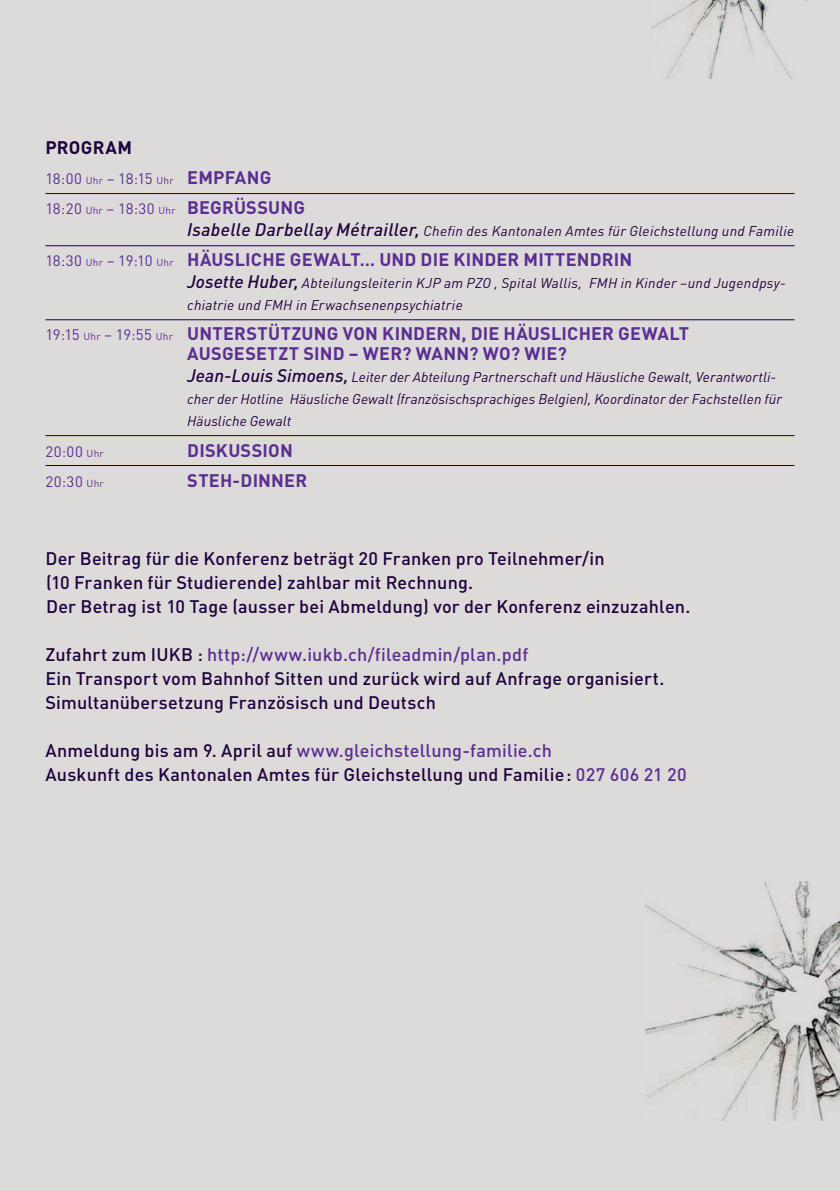
<style>
.page{position:relative;width:840px;height:1191px;background:#fff}
.page>*{position:absolute;margin:0;border:0;box-sizing:border-box;transform-origin:0 0}
.t1{font:500 18px/24px "DIN";letter-spacing:.01em;color:#1e003d}
.t2{font:700 18px/20px "DIN";letter-spacing:.01em;color:#5b2e91}
.t3{font:700 18px "DIN";color:#1e003d}
.t4{font:15px/30px "DIN";letter-spacing:-.015em;color:#5b2e91}
.t5{font:15px "DIN";letter-spacing:.035em;color:#5b2e91}
.t6{font:italic 14px/22px "DIN";letter-spacing:.01em;color:#1e003d}
.s1{font-size:10px}
.s2{font-weight:700;font-size:18px}
.s3{font-weight:500;font-size:18px}
.s4{font-weight:400;font-size:15px}
.s5{font-weight:400;font-size:10px}
.s6{color:#5b2e91}
</style>
<div class="page">
<div style="left:0;top:0;width:839px;height:1191px;background:#dddbda"></div>
<img style="left:651px;top:0;width:156px;height:79px">
<img style="left:645px;top:881px;width:194px;height:239px">
<hr style="left:45px;top:193px;width:749px;height:1px;background:#1e003d">
<hr style="left:45px;top:245px;width:749px;height:1px;background:#1e003d">
<hr style="left:45px;top:319px;width:749px;height:1px;background:#1e003d">
<hr style="left:45px;top:435px;width:749px;height:1px;background:#1e003d">
<hr style="left:45px;top:465px;width:749px;height:1px;background:#1e003d">
<p class="t3" style="left:45px;top:136px;width:88px">PROGRAM</p>
<p class="t4" style="left:45px;top:164px;width:261px">18:00 <span class="s1">Uhr</span> – 18:15 <span class="s1">Uhr</span> <span class="s2">EMPFANG<br></span>18:20 <span class="s1">Uhr</span> – 18:30 <span class="s1">Uhr</span> <span class="s2">BEGRÜSSUNG</span></p>
<p class="t6" style="left:187px;top:220px;width:608px"><span class="s3">Isabelle Darbellay Métrailler,</span> Chefin des Kantonalen Amtes für Gleichstellung und Familie</p>
<p class="t2" style="left:45px;top:249px;width:588px"><span class="s4">18:30</span> <span class="s5">Uhr</span> <span class="s4">– 19:10</span> <span class="s5">Uhr</span> HÄUSLICHE GEWALT… UND DIE KINDER MITTENDRIN</p>
<p class="t6" style="left:187px;top:272px;width:599px"><span class="s3">Josette Huber,</span> Abteilungsleiterin KJP am PZO , Spital Wallis, FMH in Kinder –und Jugendpsy&shy;chiatrie und FMH in Erwachsenenpsychiatrie</p>
<p class="t2" style="left:187px;top:323px;width:503px;text-indent:-142px"><span class="s4">19:15</span> <span class="s5">Uhr</span> <span class="s4">– 19:55</span> <span class="s5">Uhr</span> UNTERSTÜTZUNG VON KINDERN, DIE HÄUSLICHER GEWALT<br>AUSGESETZT SIND – WER? WANN? WO? WIE?</p>
<p class="t6" style="left:187px;top:366px;width:596px"><span class="s3">Jean-Louis Simoens,</span> Leiter der Abteilung Partnerschaft und Häusliche Gewalt, Verantwortli&shy;cher der Hotline Häusliche Gewalt (französischsprachiges Belgien), Koordinator der Fachstellen für<br>Häusliche Gewalt</p>
<p class="t5" style="left:45px;top:442px;width:60px">20:00 <span class="s1">Uhr</span></p>
<p class="t2" style="left:187px;top:439px;width:107px">DISKUSSION</p>
<p class="t5" style="left:45px;top:472px;width:60px">20:30 <span class="s1">Uhr</span></p>
<p class="t2" style="left:187px;top:469px;width:121px">STEH-DINNER</p>
<p class="t1" style="left:45px;top:545px;width:646px">Der Beitrag für die Konferenz beträgt 20 Franken pro Teilnehmer/in<br>(10 Franken für Studierende) zahlbar mit Rechnung.<br>Der Betrag ist 10 Tage (ausser bei Abmeldung) vor der Konferenz einzuzahlen.</p>
<p class="t1" style="left:45px;top:641px;width:620px">Zufahrt zum IUKB : <span class="s6">http://www.iukb.ch/fileadmin/plan.pdf<br></span>Ein Transport vom Bahnhof Sitten und zurück wird auf Anfrage organisiert.<br>Simultanübersetzung Französisch und Deutsch</p>
<p class="t1" style="left:45px;top:737px;width:642px">Anmeldung bis am 9. April auf <span class="s6">www.gleichstellung-familie.ch<br></span>Auskunft des Kantonalen Amtes für Gleichstellung und Familie: <span class="s6">027 606 21 20</span></p>
</div>
